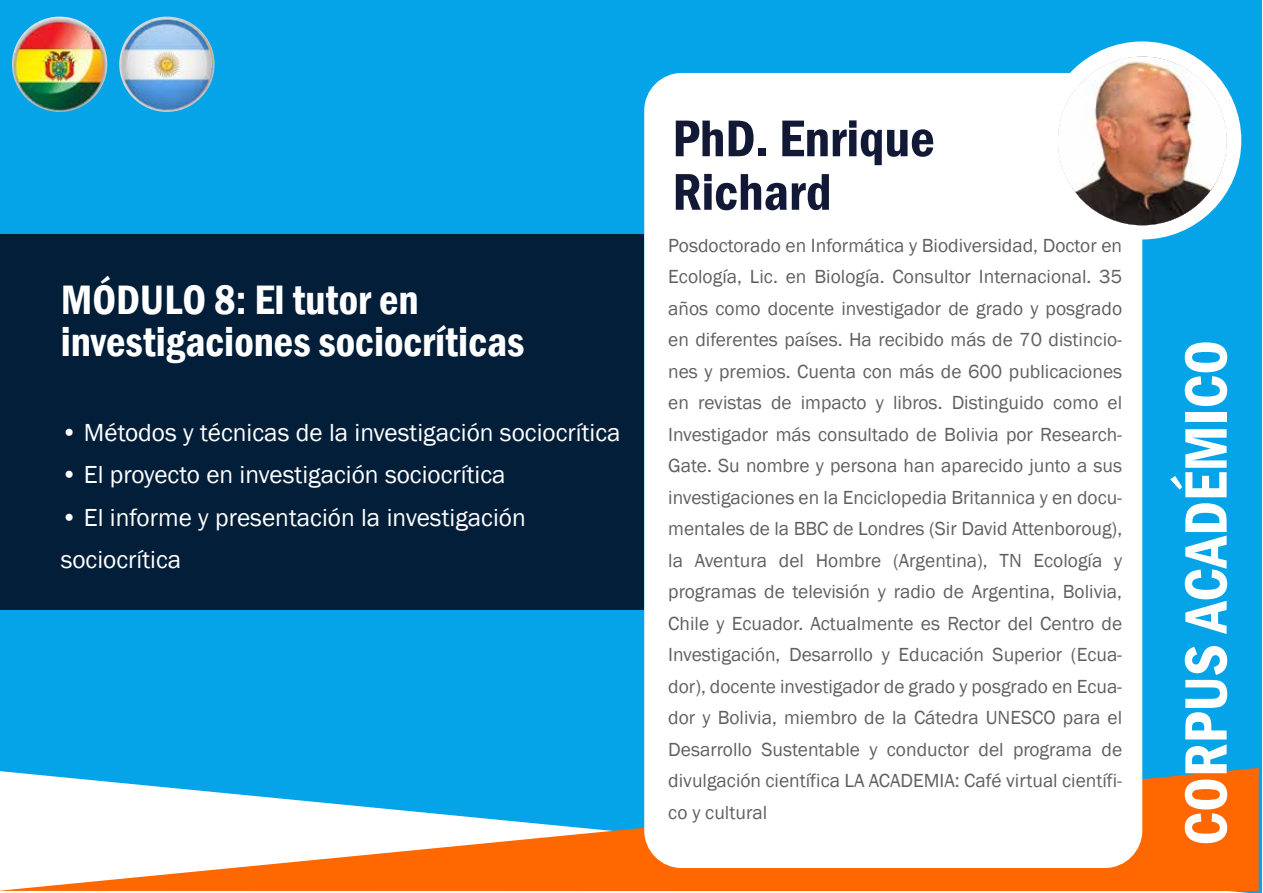
<style>
.page{position:relative;width:1263px;height:893px;background:#fff}
.page>*{position:absolute;margin:0;border:0;box-sizing:border-box;transform-origin:0 0}
.t1{font:600 condensed 61.8px "Franklin Gothic";color:#fff}
.t2{font:600 condensed 53.55px/53.6px "Franklin Gothic";color:#121936}
.t3{font:600 condensed 42.3px/42.3px "Franklin Gothic";color:#fff}
.t4{font:25.35px/42.3px "Franklin Gothic";color:#fff}
.t5{font:19.5px/31.5px "Franklin Gothic";color:#606060;text-align:justify}
</style>
<div class="page">
<div style="left:1px;top:0;width:1261px;height:893px;background:#05a3e8"></div>
<svg style="left:0;top:768px;width:1258px;height:123px"></svg>
<div style="left:0;top:234px;width:644px;height:375px;background:#021e38"></div>
<div style="left:644px;top:73px;width:498px;height:795px;background:#fff;border-radius:38px"></div>
<div style="left:1043px;top:41px;width:198px;height:198px;background:#fff;border-radius:50%"></div>
<svg style="left:1058px;top:57px;width:168px;height:168px"></svg>
<img style="left:1058px;top:57px;width:168px;height:168px;border-radius:84px">
<img style="left:12px;top:17px;width:95px;height:95px;border-radius:48px">
<img style="left:122px;top:18px;width:90px;height:92px">
<h3 class="t3" style="left:61px;top:278px;width:465px">MÓDULO 8: El tutor en investigaciones sociocríticas</h3>
<p class="t4" style="left:61px;top:412px;width:561px">• Métodos y técnicas de la investigación sociocrítica</p>
<p class="t4" style="left:61px;top:454px;width:446px">• El proyecto en investigación sociocrítica</p>
<p class="t4" style="left:61px;top:496px;width:467px">• El informe y presentación la investigación sociocrítica</p>
<h2 class="t2" style="left:672px;top:111px;width:264px">PhD. Enrique<br>Richard</h2>
<p class="t5" style="left:668px;top:230px;width:455px">Posdoctorado en Informática y Biodiversidad, Doctor en Ecología, Lic. en Biología. Consultor Internacional. 35 años como docente investigador de grado y posgrado en diferentes países. Ha recibido más de 70 distincio&shy;nes y premios. Cuenta con más de 600 publicaciones en revistas de impacto y libros. Distinguido como el Investigador más consultado de Bolivia por Research-Gate. Su nombre y persona han aparecido junto a sus investigaciones en la Enciclopedia Britannica y en docu&shy;mentales de la BBC de Londres (Sir David Attenboroug), la Aventura del Hombre (Argentina), TN Ecología y programas de televisión y radio de Argentina, Bolivia, Chile y Ecuador. Actualmente es Rector del Centro de Investigación, Desarrollo y Educación Superior (Ecua&shy;dor), docente investigador de grado y posgrado en Ecua&shy;dor y Bolivia, miembro de la Cátedra UNESCO para el Desarrollo Sustentable y conductor del programa de divulgación científica LA ACADEMIA: Café virtual científi&shy;co y cultural</p>
<h1 class="t1" style="left:1165px;top:846px;width:507px;rotate:-90deg">CORPUS ACADÉMICO</h1>
</div>
